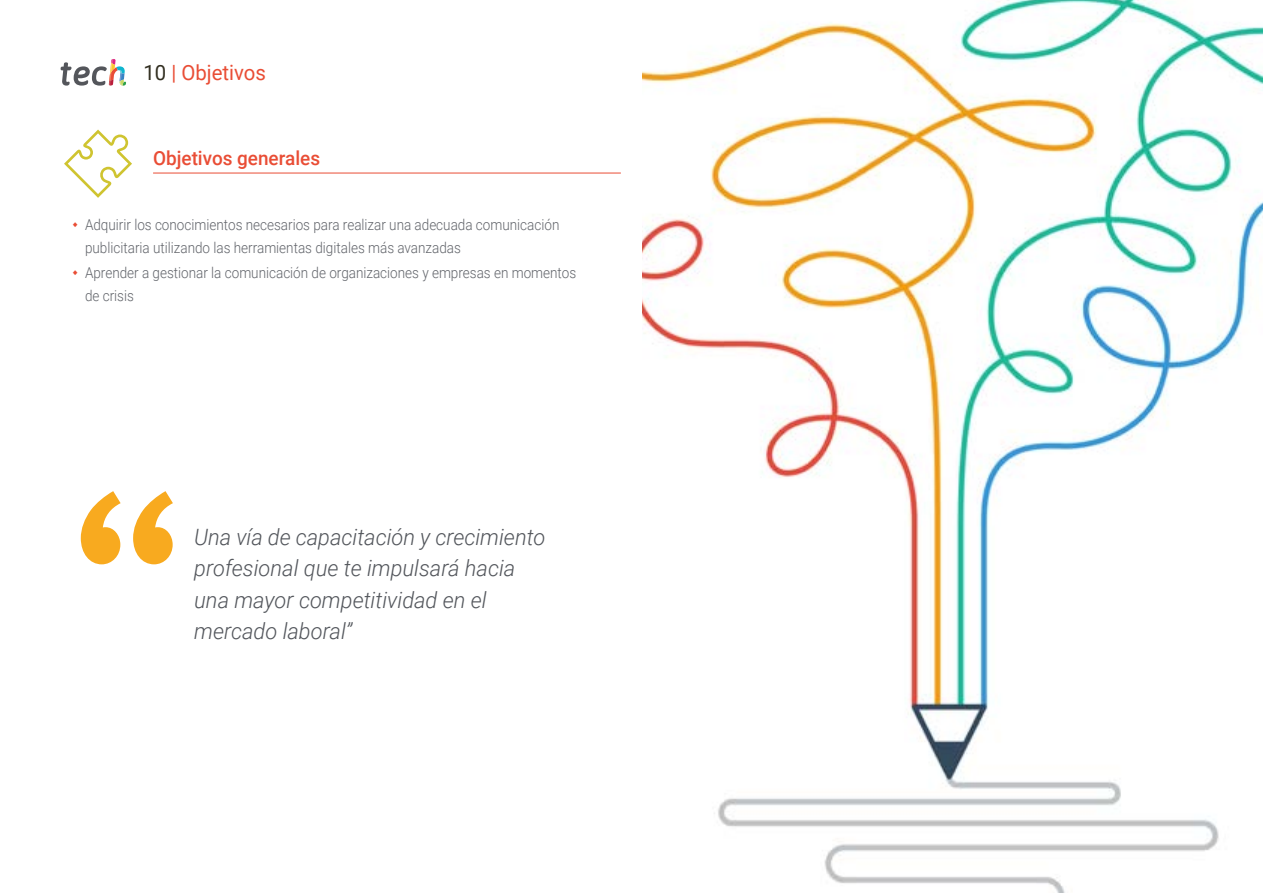
<style>
.page{position:relative;width:1263px;height:893px;background:#fff}
.page>*{position:absolute;margin:0;border:0;box-sizing:border-box;transform-origin:0 0}
.t1{font:italic 300 22.5px/31.5px "Roboto";color:#52555b}
.t2{font:21px "Roboto";color:#e94d35}
.t3{font:500 19.5px "Roboto";color:#e94d35}
.t4{font:300 15px/22.5px "Roboto";color:#61646a;scale:.9 1}
.s1{color:#312e20}
</style>
<div class="page">
<svg style="left:61px;top:59px;width:65px;height:27px"></svg>
<hr style="left:153px;top:173px;width:468px;height:1px;background:#e94d35">
<svg style="left:64px;top:130px;width:68px;height:68px"></svg>
<img style="left:642px;top:0;width:621px;height:893px">
<svg style="left:81px;top:491px;width:92px;height:73px"></svg>
<h2 class="t2" style="left:144px;top:57px;width:124px"><span class="s1">10</span> | Objetivos</h2>
<h3 class="t3" style="left:153px;top:144px;width:169px">Objetivos generales</h3>
<p class="t4" style="left:85px;top:213px;width:529px">Adquirir los conocimientos necesarios para realizar una adecuada comunicación publicitaria utilizando las herramientas digitales más avanzadas</p>
<p class="t4" style="left:85px;top:261px;width:547px">Aprender a gestionar la comunicación de organizaciones y empresas en momentos de crisis</p>
<h1 class="t1" style="left:194px;top:520px;width:353px">Una vía de capacitación y crecimiento profesional que te impulsará hacia una mayor competitividad en el mercado laboral”</h1>
</div>
